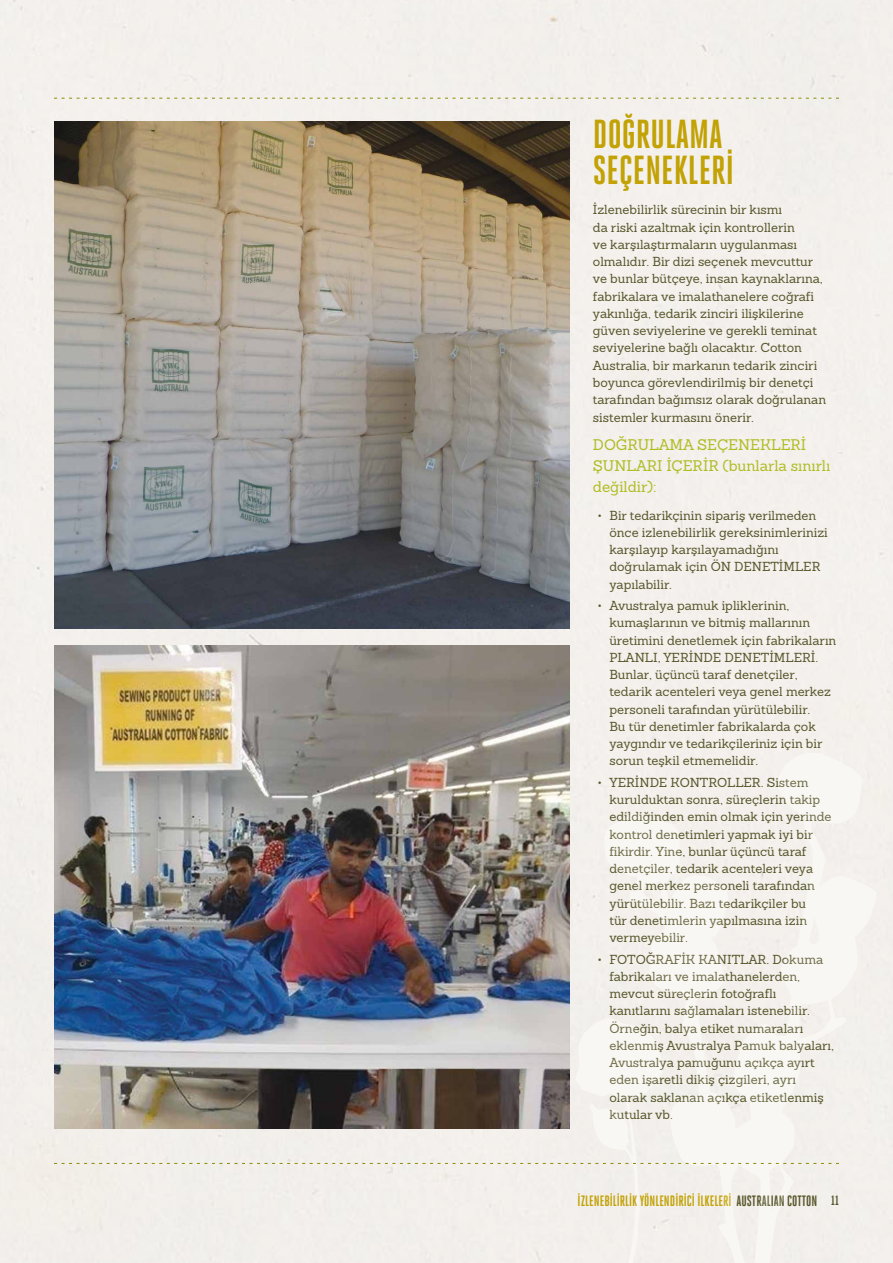
<style>
.page{position:relative;width:893px;height:1263px;background:#f4f0ec}
.page>*{position:absolute;margin:0;border:0;box-sizing:border-box;transform-origin:0 0}
.t1{font:700 40.5px/36px "Heroic Condensed";color:#c2a204}
.t2{font:15px/21px "Sanchez";color:#afbc22}
.t3{font:700 15px "Heroic Condensed";color:#c2a204}
.t4{font:12.75px/17.2px "Sanchez";color:#57562a}
.s1{color:#57562a}
.s2{font-size:13.5px;color:#57562a}
</style>
<div class="page">
<svg style="left:54px;top:98px;width:785px;height:1px"></svg>
<svg style="left:54px;top:1018px;width:785px;height:243px"></svg>
<img style="left:54px;top:122px;width:515px;height:506px">
<img style="left:54px;top:645px;width:515px;height:483px">
<h1 class="t1" style="left:593px;top:117px;width:142px">DOĞRULAMA<br>SEÇENEKLERI</h1>
<p class="t4" style="left:593px;top:201px;width:235px">İzlenebilirlik sürecinin bir kısmı<br>da riski azaltmak için kontrollerin<br>ve karşılaştırmaların uygulanması olmalıdır. Bir dizi seçenek mevcuttur ve bunlar bütçeye, insan kaynaklarına, fabrikalara ve imalathanelere coğrafi yakınlığa, tedarik zinciri ilişkilerine güven seviyelerine ve gerekli teminat seviyelerine bağlı olacaktır. Cotton Australia, bir markanın tedarik zinciri boyunca görevlendirilmiş bir denetçi tarafından bağımsız olarak doğrulanan sistemler kurmasını önerir.</p>
<p class="t2" style="left:593px;top:434px;width:239px">DOĞRULAMA SEÇENEKLERI<br>ŞUNLARI IÇERIR (bunlarla sınırlı değildir):</p>
<p class="t4" style="left:609px;top:506px;width:220px;text-indent:-12px">• Bir tedarikçinin sipariş verilmeden önce izlenebilirlik gereksinimlerinizi karşılayıp karşılayamadığını doğrulamak için ÖN DENETİMLER yapılabilir.</p>
<p class="t4" style="left:609px;top:597px;width:228px;text-indent:-12px">• Avustralya pamuk ipliklerinin, kumaşlarının ve bitmiş mallarının üretimini denetlemek için fabrikaların PLANLI, YERİNDE DENETİMLERİ.<br>Bunlar, üçüncü taraf denetçiler, tedarik acenteleri veya genel merkez personeli tarafından yürütülebilir.<br>Bu tür denetimler fabrikalarda çok yaygındır ve tedarikçileriniz için bir sorun teşkil etmemelidir.</p>
<p class="t4" style="left:609px;top:773px;width:224px;text-indent:-12px">• YERINDE KONTROLLER. Sistem kurulduktan sonra, süreçlerin takip edildiğinden emin olmak için yerinde kontrol denetimleri yapmak iyi bir fikirdir. Yine, bunlar üçüncü taraf denetçiler, tedarik acenteleri veya genel merkez personeli tarafından yürütülebilir. Bazı tedarikçiler bu<br>tür denetimlerin yapılmasına izin vermeyebilir.</p>
<p class="t4" style="left:609px;top:950px;width:226px;text-indent:-12px">• FOTOĞRAFIK KANITLAR. Dokuma fabrikaları ve imalathanelerden, mevcut süreçlerin fotoğraflı kanıtlarını sağlamaları istenebilir.<br>Örneğin, balya etiket numaraları eklenmiş Avustralya Pamuk balyaları, Avustralya pamuğunu açıkça ayırt eden işaretli dikiş çizgileri, ayrı olarak saklanan açıkça etiketlenmiş kutular vb.</p>
<p class="t3" style="left:578px;top:1193px;width:263px">İZLENEBILIRLIK YÖNLENDIRICI İLKELERI <span class="s1">AUSTRALIAN COTTON</span> <span class="s2">11</span></p>
</div>
